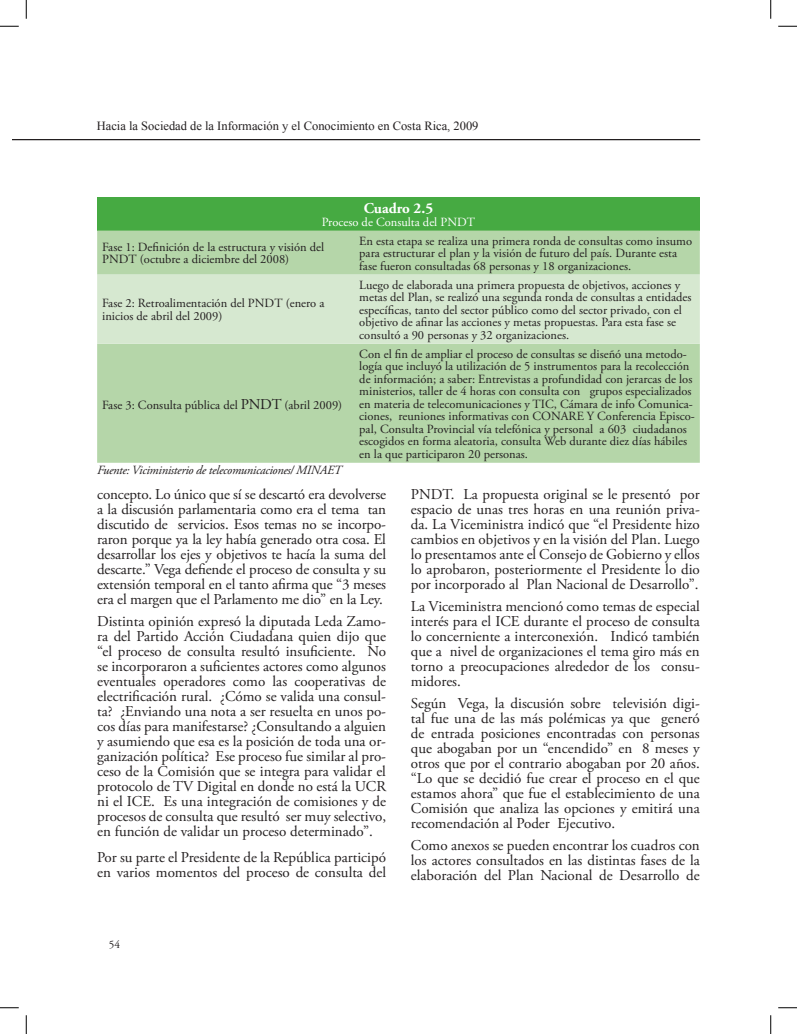
<style>
.page{position:relative;width:797px;height:1034px;background:#fff}
.page>*{position:absolute;margin:0;border:0;box-sizing:border-box;transform-origin:0 0}
.t1{font:15px/15px "Adobe Garamond Pro";color:#231f20;text-align:justify}
.t2{font:700 15px "Adobe Garamond Pro";color:#fff}
.t3{font:12.5px/12.5px "Adobe Garamond Pro";color:#231f20}
.t4{font:12.5px "Times New Roman";color:#231f20}
.t5{font:italic 12.5px "Adobe Garamond Pro";letter-spacing:-.02em;color:#231f20}
.t6{font:12.5px "Adobe Garamond Pro";color:#fff}
.t7{font:11.25px "Adobe Garamond Pro";color:#231f20}
.s1{font-size:15px}
</style>
<div class="page">
<hr style="left:12px;top:139px;width:688px;height:1px;background:#231f20">
<div style="left:97px;top:197px;width:602px;height:34px;background:#46aa42"></div>
<div style="left:97px;top:231px;width:602px;height:232px;background:#b5d6a9"></div>
<div style="left:97px;top:275px;width:602px;height:69px;background:#d6e8d0"></div>
<svg style="left:0;top:25px;width:19px;height:2px"></svg>
<svg style="left:778px;top:25px;width:19px;height:2px"></svg>
<svg style="left:0;top:1007px;width:19px;height:2px"></svg>
<svg style="left:778px;top:1007px;width:19px;height:2px"></svg>
<svg style="left:25px;top:0;width:2px;height:19px"></svg>
<svg style="left:25px;top:1015px;width:2px;height:19px"></svg>
<svg style="left:770px;top:0;width:1px;height:19px"></svg>
<svg style="left:770px;top:1015px;width:1px;height:19px"></svg>
<p class="t4" style="left:97px;top:117px;width:383px">Hacia la Sociedad de la Información y el Conocimiento en Costa Rica, 2009</p>
<p class="t2" style="left:364px;top:200px;width:71px">Cuadro 2.5</p>
<p class="t6" style="left:322px;top:214px;width:155px">Proceso de Consulta del PNDT</p>
<p class="t3" style="left:102px;top:241px;width:224px">Fase 1: Definición de la estructura y visión del<br>PNDT (octubre a diciembre del 2008)</p>
<p class="t3" style="left:359px;top:235px;width:334px">En esta etapa se realiza una primera ronda de consultas como insumo para estructurar el plan y la visión de futuro del país. Durante esta fase fueron consultadas 68 personas y 18 organizaciones.</p>
<p class="t3" style="left:102px;top:298px;width:224px">Fase 2: Retroalimentación del PNDT (enero a inicios de abril del 2009)</p>
<p class="t3" style="left:359px;top:279px;width:333px">Luego de elaborada una primera propuesta de objetivos, acciones y metas del Plan, se realizó una segunda ronda de consultas a entidades específicas, tanto del sector público como del sector privado, con el objetivo de afinar las acciones y metas propuestas. Para esta fase se consultó a 90 personas y 32 organizaciones.</p>
<p class="t3" style="left:102px;top:399px;width:242px">Fase 3: Consulta pública del <span class="s1">PNDT</span> (abril 2009)</p>
<p class="t5" style="left:97px;top:462px;width:246px">Fuente: Viciministerio de telecomunicaciones/ MINAET</p>
<p class="t3" style="left:359px;top:348px;width:337px">Con el fin de ampliar el proceso de consultas se diseñó una metodo&shy;logía que incluyó la utilización de 5 instrumentos para la recolección de información; a saber: Entrevistas a profundidad con jerarcas de los ministerios, taller de 4 horas con consulta con grupos especializados en materia de telecomunicaciones y TIC, Cámara de info Comunica&shy;ciones, reuniones informativas con CONARE Y Conferencia Episco&shy;pal, Consulta Provincial vía telefónica y personal a 603 ciudadanos escogidos en forma aleatoria, consulta Web durante diez días hábiles en la que participaron 20 personas.</p>
<p class="t1" style="left:97px;top:487px;width:290px">concepto. Lo único que sí se descartó era devolverse a la discusión parlamentaria como era el tema tan discutido de servicios. Esos temas no se incorpo&shy;raron porque ya la ley había generado otra cosa. El desarrollar los ejes y objetivos te hacía la suma del descarte.” Vega defiende el proceso de consulta y su extensión temporal en el tanto afirma que “3 meses era el margen que el Parlamento me dio” en la Ley.</p>
<p class="t1" style="left:97px;top:614px;width:290px">Distinta opinión expresó la diputada Leda Zamo&shy;ra del Partido Acción Ciudadana quien dijo que “el proceso de consulta resultó insuficiente. No se incorporaron a suficientes actores como algunos eventuales operadores como las cooperativas de electrificación rural. ¿Cómo se valida una consul&shy;ta? ¿Enviando una nota a ser resuelta en unos po&shy;cos días para manifestarse? ¿Consultando a alguien y asumiendo que esa es la posición de toda una or&shy;ganización política? Ese proceso fue similar al pro&shy;ceso de la Comisión que se integra para validar el protocolo de TV Digital en donde no está la UCR ni el ICE. Es una integración de comisiones y de procesos de consulta que resultó ser muy selectivo, en función de validar un proceso determinado”.</p>
<p class="t1" style="left:97px;top:850px;width:290px">Por su parte el Presidente de la República participó en varios momentos del proceso de consulta del</p>
<p class="t7" style="left:109px;top:937px;width:13px">54</p>
<p class="t1" style="left:411px;top:487px;width:290px">PNDT. La propuesta original se le presentó por espacio de unas tres horas en una reunión priva&shy;da. La Viceministra indicó que “el Presidente hizo cambios en objetivos y en la visión del Plan. Luego lo presentamos ante el Consejo de Gobierno y ellos lo aprobaron, posteriormente el Presidente lo dio por incorporado al Plan Nacional de Desarrollo”.</p>
<p class="t1" style="left:411px;top:599px;width:290px">La Viceministra mencionó como temas de especial interés para el ICE durante el proceso de consulta lo concerniente a interconexión. Indicó también que a nivel de organizaciones el tema giro más en torno a preocupaciones alrededor de los consu&shy;midores.</p>
<p class="t1" style="left:411px;top:696px;width:290px">Según Vega, la discusión sobre televisión digi&shy;tal fue una de las más polémicas ya que generó de entrada posiciones encontradas con personas que abogaban por un “encendido” en 8 meses y otros que por el contrario abogaban por 20 años. “Lo que se decidió fue crear el proceso en el que estamos ahora” que fue el establecimiento de una Comisión que analiza las opciones y emitirá una recomendación al Poder Ejecutivo.</p>
<p class="t1" style="left:411px;top:838px;width:290px">Como anexos se pueden encontrar los cuadros con los actores consultados en las distintas fases de la elaboración del Plan Nacional de Desarrollo de</p>
</div>
